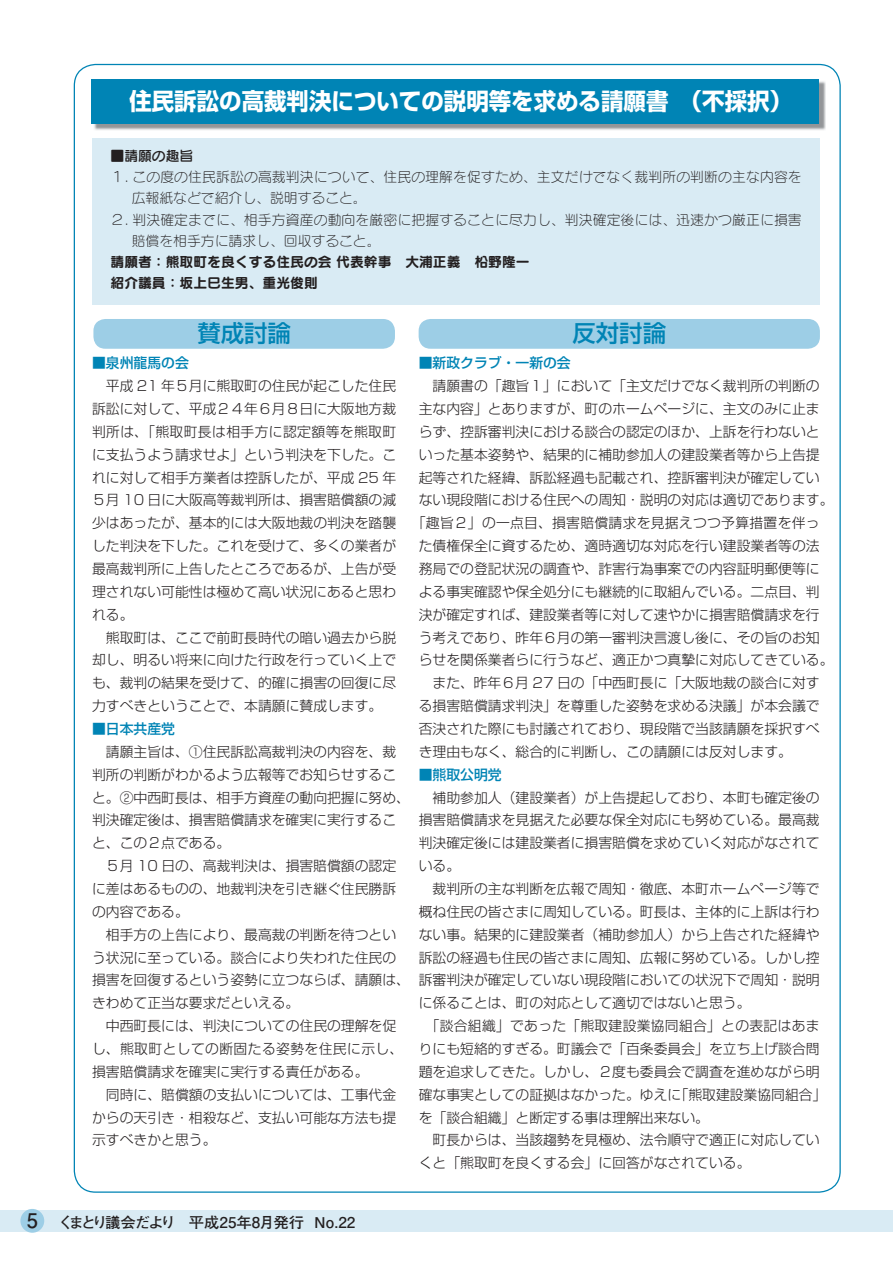
<style>
.page{position:relative;width:893px;height:1263px;background:#fff}
.page>*{position:absolute;margin:0;border:0;box-sizing:border-box;transform-origin:0 0}
.t1{font:23.4px "Shin Go Pr 6 Bold 90 pv RKSJ H";color:#fff;scale:.96 1}
.t2{font:23.4px "Shin Go Pr 6 Medium 90 pv RKSJ H";color:#0084b5}
.t3{font:14.85px "Futo Go B101 Pr 5 Bold 90 pv RKSJ H";letter-spacing:-.04em;color:#231f20}
.t4{font:13.8px/22.8px "Shin Go Pr 6 Light 90 pv RKSJ H";color:#231f20}
.t5{font:13.8px/21.3px "Seurat Pro L 90 pv RKSJ H";letter-spacing:.01em;color:#231f20}
.t6{font:13.8px "Shin Go Pr 6 Light 90 pv RKSJ H";letter-spacing:.02em;color:#231f20}
.t7{font:13.8px/21.3px "Seurat Pro B 90 pv RKSJ H";color:#231f20}
.t8{font:13.8px "Shin Go Pr 6 Medium 90 pv RKSJ H";color:#0084b5}
.t9{font:13.8px "Seurat Pro DB 90 pv RKSJ H";color:#231f20}
.s1{font-family:"Futo Go B101 Pr 6 Bold 90 pv RKSJ H";font-size:20.25px}
</style>
<div class="page">
<div style="left:0;top:1210px;width:892px;height:22px;background:#d9ebf4"></div>
<div style="left:20px;top:1209px;width:24px;height:24px;background:#9dcee6;border-radius:50%"></div>
<div style="left:92px;top:138px;width:727px;height:167px;background:#d9ebf4"></div>
<div style="left:93px;top:319px;width:302px;height:30px;background:#9dcee6;border-radius:12px"></div>
<div style="left:418px;top:319px;width:401px;height:30px;background:#9dcee6;border-radius:12px"></div>
<img style="left:94px;top:81px;width:731px;height:49px">
<div style="left:91px;top:79px;width:727px;height:44px;background:#0084b5"></div>
<h1 class="t1" style="left:129px;top:92px;width:691px">住民訴訟の高裁判決についての説明等を求める請願書　（不採択）</h1>
<p class="t9" style="left:110px;top:151px;width:84px">■請願の趣旨</p>
<p class="t5" style="left:132px;top:168px;width:671px;text-indent:-21px">１. この度の住民訴訟の高裁判決について、住民の理解を促すため、主文だけでなく裁判所の判断の主な内容を広報紙などで紹介し、説明すること。</p>
<p class="t5" style="left:132px;top:211px;width:671px;text-indent:-21px">２. 判決確定までに、相手方資産の動向を厳密に把握することに尽力し、判決確定後には、迅速かつ厳正に損害賠償を相手方に請求し、回収すること。</p>
<p class="t7" style="left:110px;top:253px;width:421px">請願者：熊取町を良くする住民の会 代表幹事　大浦正義　柗野隆一紹介議員：坂上巳生男、重光俊則</p>
<h1 class="t2" style="left:197px;top:324px;width:95px">賛成討論</h1>
<h1 class="t2" style="left:572px;top:324px;width:95px">反対討論</h1>
<p class="t8" style="left:92px;top:358px;width:98px">■泉州龍馬の会</p>
<p class="t4" style="left:92px;top:376px;width:306px">　平成 21 年５月に熊取町の住民が起こした住民訴訟に対して、平成２４年６月８日に大阪地方裁判所は、「熊取町長は相手方に認定額等を熊取町に支払うよう請求せよ」という判決を下した。これに対して相手方業者は控訴したが、平成 25 年<br>５月 10 日に大阪高等裁判所は、損害賠償額の減少はあったが、基本的には大阪地裁の判決を踏襲した判決を下した。これを受けて、多くの業者が最高裁判所に上告したところであるが、上告が受理されない可能性は極めて高い状況にあると思われる。<br>　熊取町は、ここで前町長時代の暗い過去から脱却し、明るい将来に向けた行政を行っていく上でも、裁判の結果を受けて、的確に損害の回復に尽力すべきということで、本請願に賛成します。</p>
<p class="t8" style="left:92px;top:724px;width:84px">■日本共産党</p>
<p class="t4" style="left:92px;top:742px;width:319px">　請願主旨は、①住民訴訟高裁判決の内容を、裁判所の判断がわかるよう広報等でお知らせすること。②中西町長は、相手方資産の動向把握に努め、判決確定後は、損害賠償請求を確実に実行すること、この２点である。<br>　５月 10 日の、高裁判決は、損害賠償額の認定に差はあるものの、地裁判決を引き継ぐ住民勝訴の内容である。<br>　相手方の上告により、最高裁の判断を待つという状況に至っている。談合により失われた住民の損害を回復するという姿勢に立つならば、請願は、きわめて正当な要求だといえる。<br>　中西町長には、判決についての住民の理解を促し、熊取町としての断固たる姿勢を住民に示し、損害賠償請求を確実に実行する責任がある。<br>　同時に、賠償額の支払いについては、工事代金からの天引き・相殺など、支払い可能な方法も提示すべきかと思う。</p>
<p class="t3" style="left:27px;top:1216px;width:330px"><span class="s1">5</span> くまとり議会だより　平成25年8月発行 No.22</p>
<p class="t8" style="left:419px;top:358px;width:153px">■新政クラブ・一新の会</p>
<p class="t4" style="left:419px;top:376px;width:402px">　請願書の「趣旨１」において「主文だけでなく裁判所の判断の</p>
<p class="t4" style="left:419px;top:399px;width:402px">主な内容」とありますが、町のホームページに、主文のみに止ま</p>
<p class="t4" style="left:419px;top:422px;width:402px">らず、控訴審判決における談合の認定のほか、上訴を行わないと</p>
<p class="t4" style="left:419px;top:445px;width:402px">いった基本姿勢や、結果的に補助参加人の建設業者等から上告提</p>
<p class="t4" style="left:419px;top:468px;width:402px">起等された経緯、訴訟経過も記載され、控訴審判決が確定してい</p>
<p class="t4" style="left:419px;top:491px;width:416px">ない現段階における住民への周知・説明の対応は適切であります。</p>
<p class="t6" style="left:412px;top:518px;width:409px">「趣旨２」の一点目、損害賠償請求を見据えつつ予算措置を伴っ</p>
<p class="t4" style="left:419px;top:536px;width:402px">た債権保全に資するため、適時適切な対応を行い建設業者等の法</p>
<p class="t4" style="left:419px;top:559px;width:402px">務局での登記状況の調査や、詐害行為事案での内容証明郵便等に</p>
<p class="t4" style="left:419px;top:582px;width:402px">よる事実確認や保全処分にも継続的に取組んでいる。二点目、判</p>
<p class="t4" style="left:419px;top:605px;width:402px">決が確定すれば、建設業者等に対して速やかに損害賠償請求を行</p>
<p class="t4" style="left:419px;top:628px;width:402px">う考えであり、昨年６月の第一審判決言渡し後に、その旨のお知</p>
<p class="t4" style="left:419px;top:651px;width:416px">らせを関係業者らに行うなど、適正かつ真摯に対応してきている。</p>
<p class="t4" style="left:419px;top:674px;width:402px">　また、昨年６月 27 日の「中西町長に「大阪地裁の談合に対す</p>
<p class="t4" style="left:419px;top:696px;width:402px">る損害賠償請求判決」を尊重した姿勢を求める決議」が本会議で</p>
<p class="t4" style="left:419px;top:719px;width:402px">否決された際にも討議されており、現段階で当該請願を採択すべ</p>
<p class="t4" style="left:419px;top:742px;width:375px">き理由もなく、総合的に判断し、この請願には反対します。</p>
<p class="t8" style="left:419px;top:769px;width:84px">■熊取公明党</p>
<p class="t4" style="left:419px;top:788px;width:402px">　補助参加人（建設業者）が上告提起しており、本町も確定後の</p>
<p class="t4" style="left:419px;top:811px;width:402px">損害賠償請求を見据えた必要な保全対応にも努めている。最高裁</p>
<p class="t4" style="left:419px;top:834px;width:402px">判決確定後には建設業者に損害賠償を求めていく対応がなされて</p>
<p class="t4" style="left:419px;top:856px;width:43px">いる。</p>
<p class="t4" style="left:419px;top:879px;width:402px">　裁判所の主な判断を広報で周知・徹底、本町ホームページ等で</p>
<p class="t4" style="left:419px;top:902px;width:402px">概ね住民の皆さまに周知している。町長は、主体的に上訴は行わ</p>
<p class="t4" style="left:419px;top:925px;width:402px">ない事。結果的に建設業者（補助参加人）から上告された経緯や</p>
<p class="t4" style="left:419px;top:948px;width:402px">訴訟の経過も住民の皆さまに周知、広報に努めている。しかし控</p>
<p class="t4" style="left:419px;top:971px;width:402px">訴審判決が確定していない現段階においての状況下で周知・説明</p>
<p class="t4" style="left:419px;top:994px;width:333px">に係ることは、町の対応として適切ではないと思う。</p>
<p class="t6" style="left:425px;top:1021px;width:395px">「談合組織」であった「熊取建設業協同組合」との表記はあま</p>
<p class="t4" style="left:419px;top:1039px;width:402px">りにも短絡的すぎる。町議会で「百条委員会」を立ち上げ談合問</p>
<p class="t4" style="left:419px;top:1062px;width:402px">題を追求してきた。しかし、２度も委員会で調査を進めながら明</p>
<p class="t4" style="left:419px;top:1085px;width:409px">確な事実としての証拠はなかった。ゆえに「熊取建設業協同組合」</p>
<p class="t4" style="left:419px;top:1108px;width:292px">を「談合組織」と断定する事は理解出来ない。</p>
<p class="t4" style="left:419px;top:1131px;width:402px">　町長からは、当該趨勢を見極め、法令順守で適正に対応してい</p>
<p class="t4" style="left:419px;top:1154px;width:333px">くと「熊取町を良くする会」に回答がなされている。</p>
</div>
